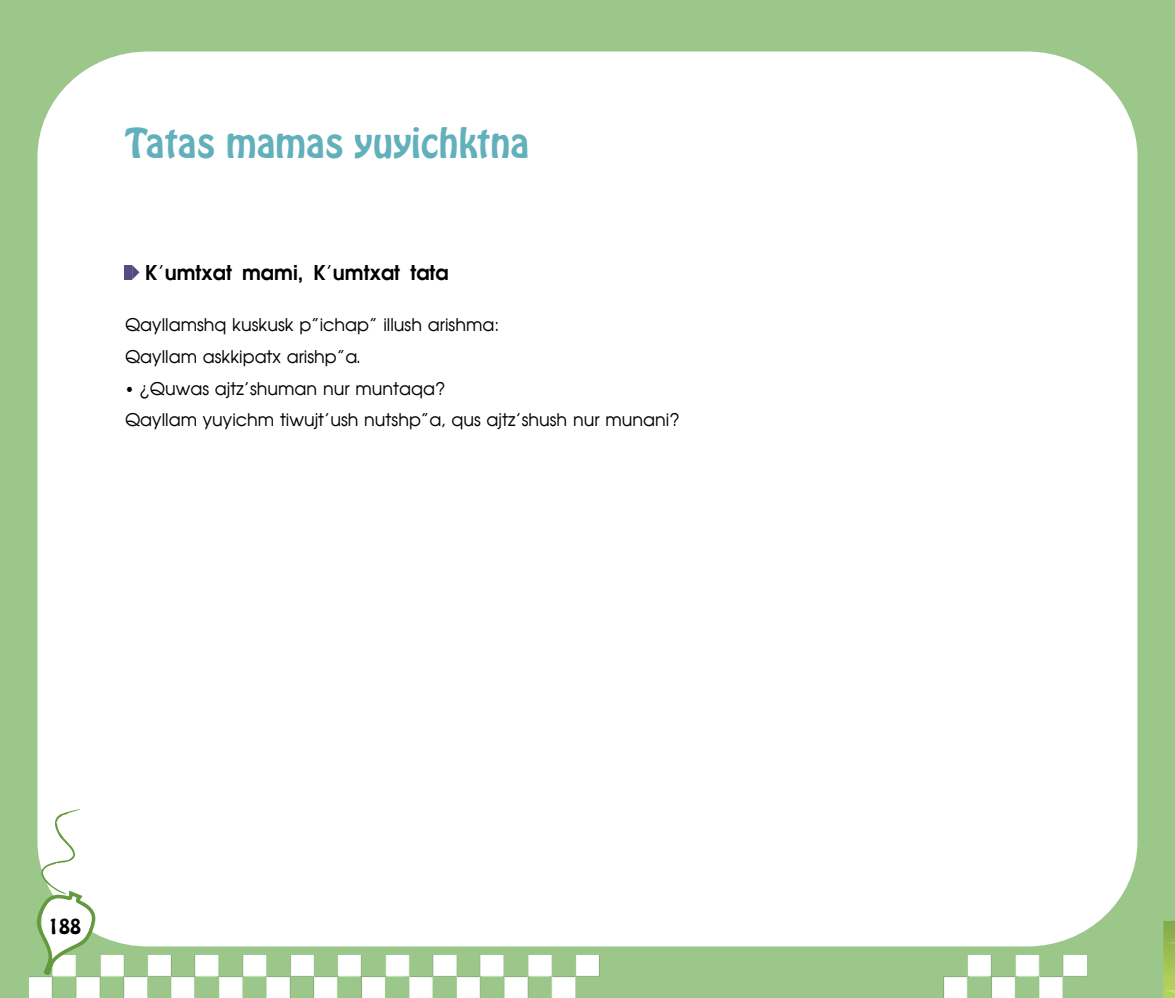
<style>
.page{position:relative;width:1175px;height:998px;background:#fff}
.page>*{position:absolute;margin:0;border:0;box-sizing:border-box;transform-origin:0 0}
.t1{font:36.25px "Hobo Std";color:#62b0bc}
.t2{font:700 20px "Avian";color:#000}
.t3{font:18.75px "Hobo Std";color:#000}
.t4{font:17.5px/31.6px "Avian";color:#000}
</style>
<div class="page">
<div style="left:0;top:0;width:1163px;height:998px;background:#9cc78b"></div>
<div style="left:1163px;top:0;width:12px;height:998px;background:#9cc78b"></div>
<img style="left:30px;top:955px;width:1056px;height:43px">
<div style="left:38px;top:52px;width:1099px;height:894px;background:#fff;border-radius:108px"></div>
<svg style="left:37px;top:809px;width:59px;height:166px"></svg>
<svg style="left:132px;top:265px;width:7px;height:15px"></svg>
<div style="left:125px;top:265px;width:7px;height:15px;background:#514d85"></div>
<svg style="left:1163px;top:920px;width:12px;height:78px"></svg>
<h1 class="t1" style="left:125px;top:119px;width:406px">Tatas mamas yuyichktna</h1>
<p class="t2" style="left:145px;top:257px;width:305px">K’umtxat mami, K’umtxat tata</p>
<p class="t4" style="left:125px;top:308px;width:376px">Qayllamshq kuskusk p”ichap” illush arishma:<br>Qayllam askkipatx arishp”a.</p>
<p class="t4" style="left:125px;top:372px;width:556px">• ¿Quwas ajtz’shuman nur muntaqa?<br>Qayllam yuyichm tiwujt’ush nutshp”a, qus ajtz’shush nur munani?</p>
<p class="t3" style="left:48px;top:913px;width:34px">188</p>
</div>
